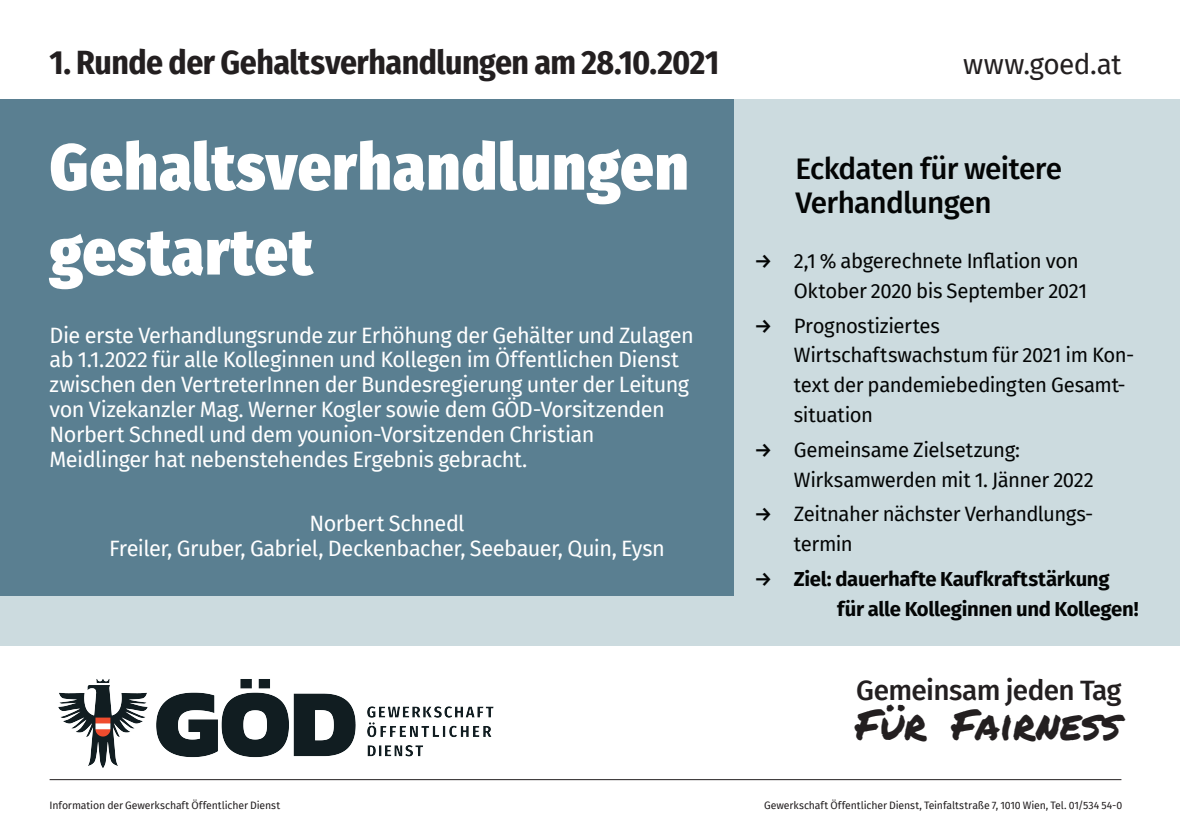
<style>
.page{position:relative;width:1180px;height:835px;background:#fff}
.page>*{position:absolute;margin:0;border:0;box-sizing:border-box;transform-origin:0 0}
.t1{font:900 64.75px/84.8px "Fira Sans Condensed";letter-spacing:.02em;color:#fff}
.t2{font:42px "Permanent Marker";color:#231f20}
.t3{font:700 33.6px "Fira Sans Condensed";letter-spacing:-.015em;color:#231f20}
.t4{font:500 29.75px/34.7px "Fira Sans";letter-spacing:-.025em;color:#030505}
.t5{font:500 28px "Fira Sans";letter-spacing:-.025em;color:#231f20}
.t6{font:28px "Fira Sans";letter-spacing:-.02em;color:#231f20}
.t7{font:21.7px/24.8px "Fira Sans";letter-spacing:-.025em;color:#fff}
.t8{font:20.3px/29.7px "Fira Sans";letter-spacing:-.02em;color:#030505}
.t9{font:700 20.3px/29.7px "Fira Sans";letter-spacing:-.015em;color:#030505}
.t10{font:10.5px "Fira Sans";letter-spacing:-.01em;color:#231f20}
.s1{font-style:inherit}
.s2{font-weight:500}
</style>
<div class="page">
<div style="left:0;top:580px;width:1180px;height:65px;background:#ccdbdf"></div>
<div style="left:0;top:99px;width:734px;height:496px;background:#5a7f91"></div>
<div style="left:734px;top:99px;width:446px;height:546px;background:#ccdbdf"></div>
<hr style="left:50px;top:779px;width:1071px;height:1px;background:#231f20">
<img style="left:49px;top:679px;width:487px;height:102px">
<h3 class="t3" style="left:50px;top:35px;width:671px">1. Runde der Gehaltsverhandlungen am 28.10.2021</h3>
<p class="t6" style="left:963px;top:43px;width:160px">www.goed.at</p>
<h1 class="t1" style="left:50px;top:119px;width:640px">Gehaltsverhandlungen gestartet</h1>
<p class="t7" style="left:50px;top:322px;width:645px">Die erste Verhandlungsrunde zur Erhöhung der Gehälter und Zulagen ab 1.1.2022 für alle Kolleginnen und Kollegen im Öffentlichen Dienst zwischen den VertreterInnen der Bundesregierung unter der Leitung von Vizekanzler Mag. Werner Kogler sowie dem GÖD-Vorsitzenden Norbert Schnedl und dem <span class="s1">y</span>ounion-Vorsitzenden Christian Meidlinger hat nebenstehendes Ergebnis gebracht.</p>
<p class="t7" style="left:109px;top:510px;width:557px;text-align:center">Norbert Schnedl<br>Freiler, Gruber, Gabriel, Deckenbacher, Seebauer, Quin, Eysn</p>
<h3 class="t4" style="left:795px;top:149px;width:268px">Eckdaten für weitere<br>Verhandlungen</h3>
<p class="t8" style="left:794px;top:245px;width:295px;text-indent:-40px"><span class="s2">→</span> 2,1 % abgerechnete Inflation von<br>Oktober 2020 bis September 2021</p>
<p class="t8" style="left:794px;top:310px;width:342px;text-indent:-40px"><span class="s2">→</span> Prognostiziertes<br>Wirtschaftswachstum für 2021 im Kon&shy;text der pandemiebedingten Gesamt&shy;situation</p>
<p class="t8" style="left:794px;top:434px;width:301px;text-indent:-40px"><span class="s2">→</span> Gemeinsame Zielsetzung:<br>Wirksamwerden mit 1. Jänner 2022</p>
<p class="t8" style="left:794px;top:498px;width:301px;text-indent:-40px"><span class="s2">→</span> Zeitnaher nächster Verhandlungs&shy;termin</p>
<p class="t9" style="left:837px;top:562px;width:303px;text-indent:-83px"><span class="s2">→</span> Ziel: dauerhafte Kaufkraftstärkung für alle Kolleginnen und Kollegen!</p>
<p class="t5" style="left:856px;top:667px;width:267px">Gemeinsam jeden Tag</p>
<h2 class="t2" style="left:855px;top:693px;width:267px">Für Fairness</h2>
<p class="t10" style="left:50px;top:797px;width:232px">Information der Gewerkschaft Öffentlicher Dienst</p>
<p class="t10" style="left:764px;top:797px;width:360px">Gewerkschaft Öffentlicher Dienst, Teinfaltstraße 7, 1010 Wien, Tel. 01/534 54-0</p>
</div>
